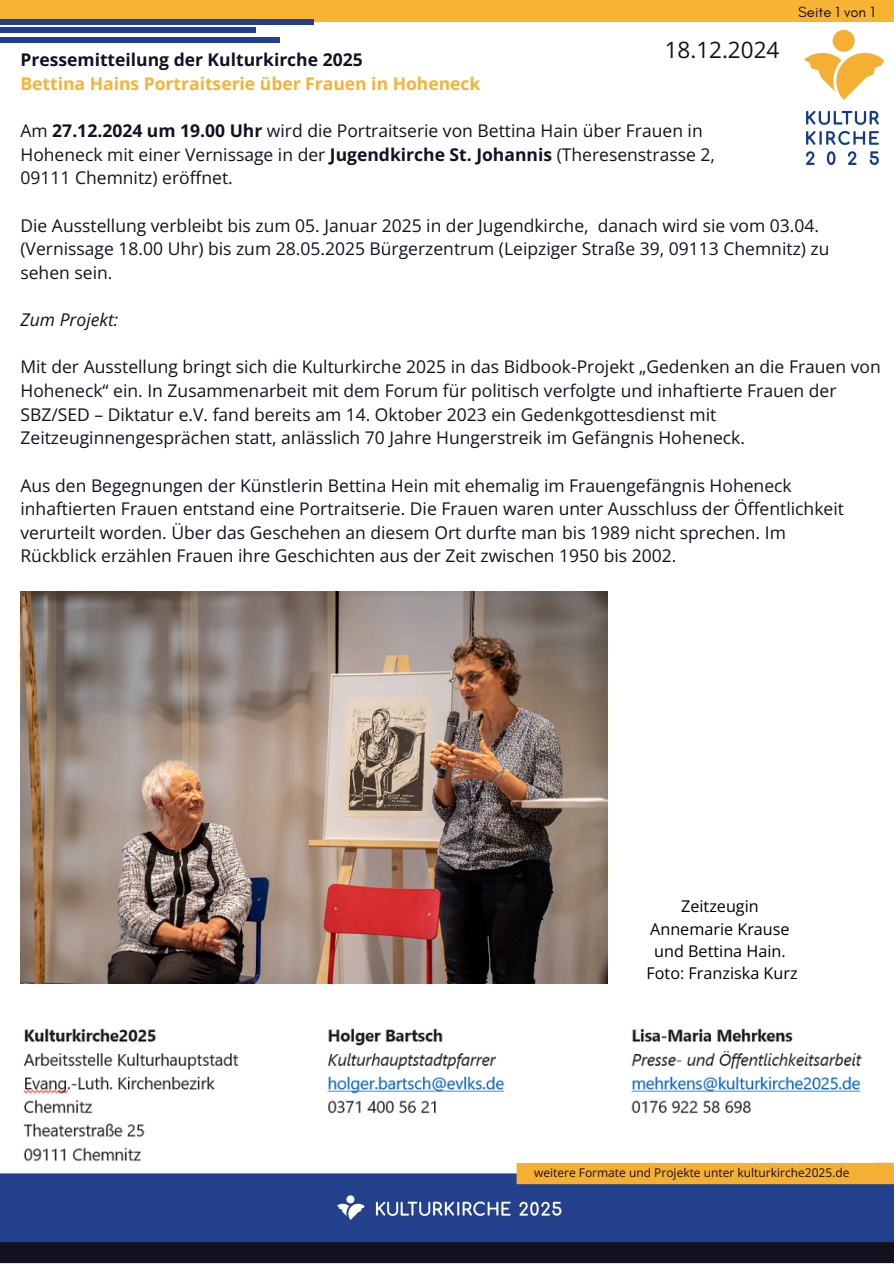
<style>
.page{position:relative;width:894px;height:1264px;background:#fff}
.page>*{position:absolute;margin:0;border:0;box-sizing:border-box;transform-origin:0 0}
.t1{font:22.5px "Open Sans";color:#141022}
.t2{font:17.55px/23.7px "Open Sans";color:#141022}
.t3{font:700 17.55px/23.7px "Open Sans";color:#f9b233}
.t4{font:italic 17.55px "Open Sans";color:#141022}
.t5{font:16.2px/22.4px "Open Sans";color:#000;text-align:center}
.t6{font:15px "Glacial Indifference";color:#141022}
.t7{font:12px "Open Sans";color:#141022}
.s1{color:#141022}
.s2{font-weight:700}
</style>
<div class="page">
<div style="left:0;top:0;width:893px;height:21px;background:#f9b333"></div>
<hr style="left:0;top:20px;width:314px;height:4px;background:#24408c">
<div style="left:0;top:28px;width:255px;height:5px;background:#24408c"></div>
<div style="left:0;top:37px;width:279px;height:5px;background:#24408c"></div>
<img style="left:0;top:1162px;width:893px;height:101px">
<img style="left:804px;top:31px;width:78px;height:134px">
<img style="left:20px;top:591px;width:587px;height:392px">
<img style="left:23px;top:1028px;width:840px;height:134px">
<h3 class="t6" style="left:798px;top:3px;width:78px">Seite 1 von 1</h3>
<h3 class="t1" style="left:664px;top:34px;width:116px">18.12.2024</h3>
<h4 class="t3" style="left:20px;top:47px;width:461px"><span class="s1">Pressemitteilung der Kulturkirche 2025<br></span>Bettina Hains Portraitserie über Frauen in Hoheneck</h4>
<p class="t2" style="left:20px;top:118px;width:695px">Am <span class="s2">27.12.2024 um 19.00 Uhr</span> wird die Portraitserie von Bettina Hain über Frauen in<br>Hoheneck mit einer Vernissage in der <span class="s2">Jugendkirche St. Johannis</span> (Theresenstrasse 2,<br>09111 Chemnitz) eröffnet.</p>
<h1 class="t2" style="left:20px;top:213px;width:810px">Die Ausstellung verbleibt bis zum 05. Januar 2025 in der Jugendkirche, danach wird sie vom 03.04. (Vernissage 18.00 Uhr) bis zum 28.05.2025 Bürgerzentrum (Leipziger Straße 39, 09113 Chemnitz) zu sehen sein.</h1>
<h2 class="t4" style="left:20px;top:307px;width:99px">Zum Projekt:</h2>
<h3 class="t2" style="left:20px;top:355px;width:861px">Mit der Ausstellung bringt sich die Kulturkirche 2025 in das Bidbook-Projekt „Gedenken an die Frauen von Hoheneck“ ein. In Zusammenarbeit mit dem Forum für politisch verfolgte und inhaftierte Frauen der SBZ/SED – Diktatur e.V. fand bereits am 14. Oktober 2023 ein Gedenkgottesdienst mit Zeitzeuginnengesprächen statt, anlässlich 70 Jahre Hungerstreik im Gefängnis Hoheneck.</h3>
<h3 class="t2" style="left:20px;top:473px;width:824px">Aus den Begegnungen der Künstlerin Bettina Hein mit ehemalig im Frauengefängnis Hoheneck inhaftierten Frauen entstand eine Portraitserie. Die Frauen waren unter Ausschluss der Öffentlichkeit verurteilt worden. Über das Geschehen an diesem Ort durfte man bis 1989 nicht sprechen. Im Rückblick erzählen Frauen ihre Geschichten aus der Zeit zwischen 1950 bis 2002.</h3>
<p class="t5" style="left:650px;top:894px;width:141px">Zeitzeugin<br>Annemarie Krause und Bettina Hain.</p>
<h3 class="t5" style="left:646px;top:961px;width:153px">Foto: Franziska Kurz</h3>
<h3 class="t7" style="left:534px;top:1163px;width:317px">weitere Formate und Projekte unter kulturkirche2025.de</h3>
</div>
